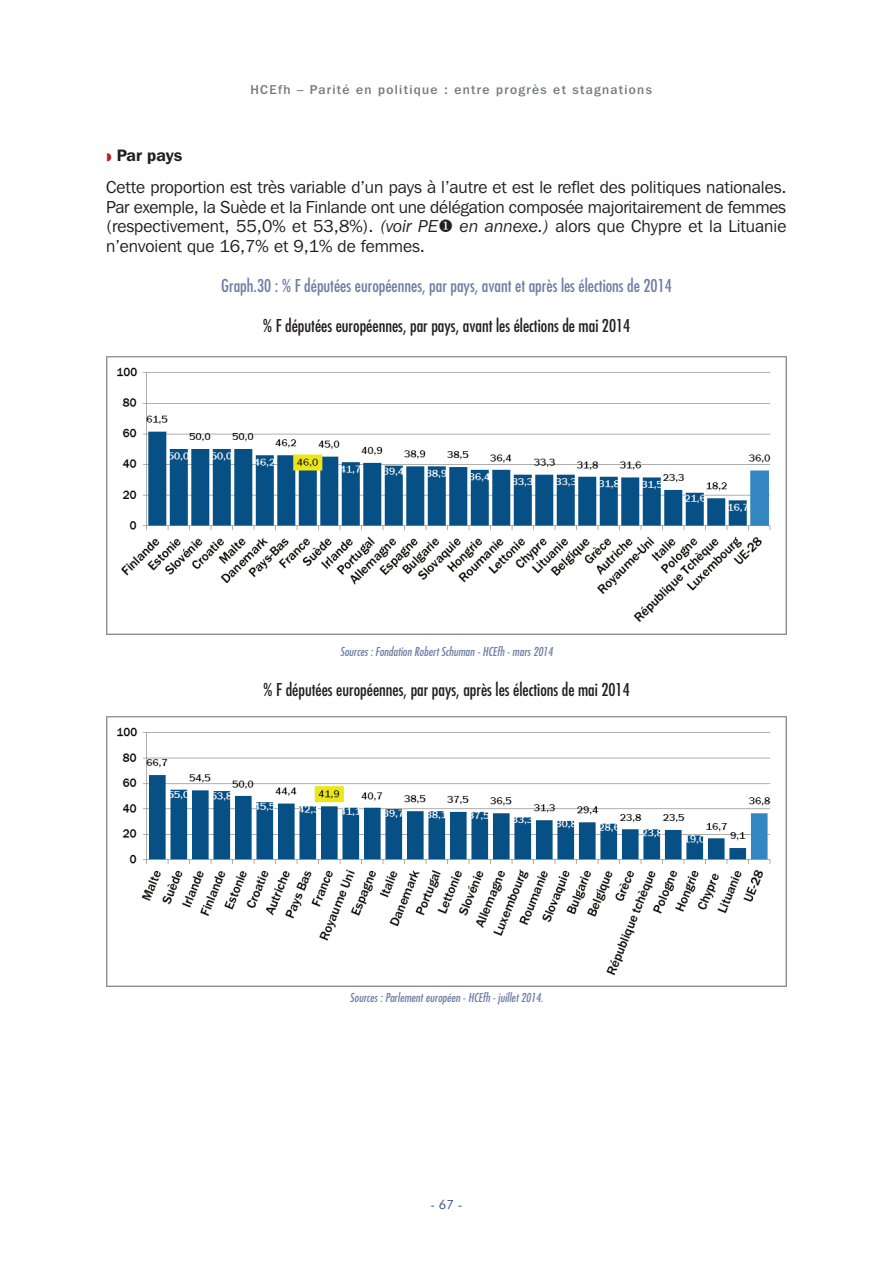
<style>
.page{position:relative;width:893px;height:1263px;background:#fff}
.page>*{position:absolute;margin:0;border:0;box-sizing:border-box;transform-origin:0 0}
.t1{font:17.25px/19.5px "Franklin Gothic IT Cby BT";letter-spacing:.005em;color:#231f20;text-align:justify}
.t2{font:condensed 17.25px "Futura";color:#231f20}
.t3{font:condensed 17.25px "Futura";color:#6f7ea3}
.t4{font:600 16.5px "Franklin Gothic IT Cby BT";color:#231f20}
.t5{font:500 12.75px "Franklin Gothic IT Cby BT";letter-spacing:.105em;color:#76787b}
.t6{font:12.75px "Futura BT";color:#40568a}
.t7{font:italic condensed 12px "Futura";color:#6f7ea3}
.s1{color:#b31f23}
.s2{font-style:italic}
</style>
<div class="page">
<img style="left:106px;top:356px;width:681px;height:279px">
<img style="left:106px;top:716px;width:681px;height:271px">
<p class="t5" style="left:250px;top:85px;width:403px">HCEfh – Parité en politique : entre progrès et stagnations</p>
<p class="t4" style="left:106px;top:149px;width:78px"><span class="s1">◗</span> Par pays</p>
<p class="t1" style="left:106px;top:179px;width:682px">Cette proportion est très variable d’un pays à l’autre et est le reflet des politiques nationales.<br>Par exemple, la Suède et la Finlande ont une délégation composée majoritairement de femmes (respectivement, 55,0% et 53,8%). <span class="s2">(voir PE</span>◆ <span class="s2">en annexe.)</span> alors que Chypre et la Lituanie n’envoient que 16,7% et 9,1% de femmes.</p>
<p class="t3" style="left:221px;top:277px;width:452px">Graph.30 : % F députées européennes, par pays, avant et après les élections de 2014</p>
<p class="t2" style="left:263px;top:317px;width:369px">% F députées européennes, par pays, avant les élections de mai 2014</p>
<p class="t7" style="left:340px;top:646px;width:214px">Sources : Fondation Robert Schuman - HCEfh - mars 2014</p>
<p class="t2" style="left:263px;top:682px;width:368px">% F députées européennes, par pays, après les élections de mai 2014</p>
<p class="t7" style="left:350px;top:992px;width:195px">Sources : Parlement européen - HCEfh - juillet 2014.</p>
<p class="t6" style="left:431px;top:1200px;width:33px">- 67 -</p>
</div>
